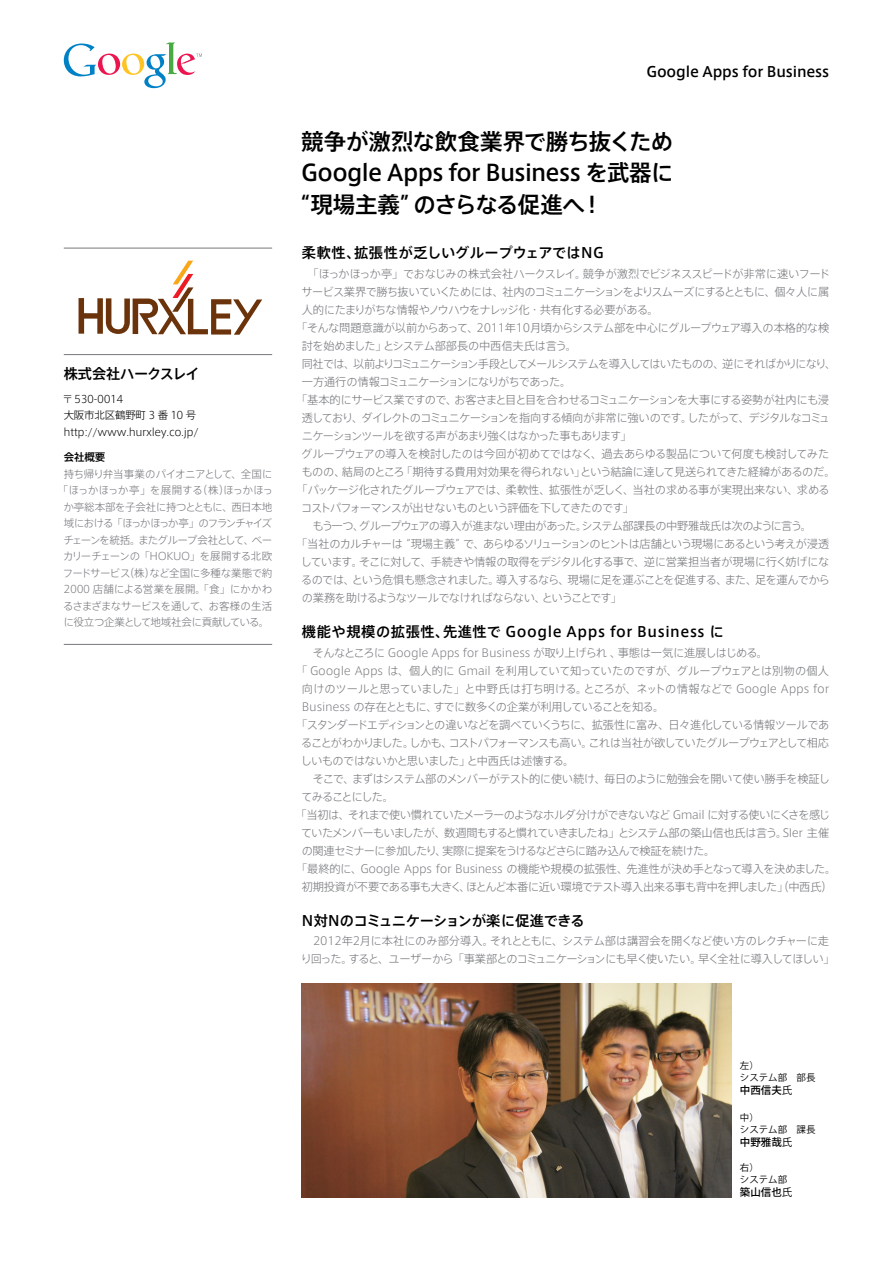
<style>
.page{position:relative;width:893px;height:1263px;background:#fff}
.page>*{position:absolute;margin:0;border:0;box-sizing:border-box;transform-origin:0 0}
.Main_Title{font:500 22.5px "Axis Std";letter-spacing:-.03em;color:#000}
.小タイトルaxis{font:500 14.25px "Axis Std";letter-spacing:.04em;color:#000}
.小タイトルaxis-2{font:500 14.25px "Axis Std";letter-spacing:-.02em;color:#000}
.Overview_Title{font:500 14.25px "Axis Std";letter-spacing:-.01em;color:#000}
.Sidebar_Subhead{font:500 14.25px "Axis Std";letter-spacing:-.02em;color:#000}
.本文{font:300 11.25px/18px "Axis Std";letter-spacing:-.05em;color:#76787b;text-align:justify}
.本文-2{font:300 11.25px/18px "Axis Std";letter-spacing:-.085em;color:#76787b}
.本文-3{font:300 11.25px/18px "Axis Std";letter-spacing:-.03em;color:#76787b}
.本文-4{font:300 11.25px "Axis Std";letter-spacing:-.02em;color:#76787b}
.t1{font:300 10.5px/16.5px "Axis Std";letter-spacing:-.045em;color:#76787b;text-align:center}
.t2{font:300 10.5px "Axis Std";letter-spacing:-.03em;color:#000}
.t3{font:500 10.5px "Koz Go Pro";color:#000}
.Sidebar_Subhead_2{font:500 10.5px "Axis Std";color:#000}
.t4{font:9.45px "Koz Go Pro";color:#000}
.s1{font-weight:400}
</style>
<div class="page">
<svg style="left:64px;top:43px;width:138px;height:45px"></svg>
<hr style="left:64px;top:248px;width:208px;height:1px;background:#76787b">
<hr style="left:64px;top:354px;width:208px;height:1px;background:#76787b">
<hr style="left:64px;top:644px;width:208px;height:1px;background:#76787b">
<svg style="left:79px;top:261px;width:183px;height:74px"></svg>
<img style="left:302px;top:983px;width:429px;height:215px">
<p class="Sidebar_Subhead" style="left:64px;top:362px;width:138px">株式会社ハークスレイ</p>
<p class="t2" style="left:63px;top:391px;width:62px">〒530-0014</p>
<p class="t2" style="left:64px;top:407px;width:134px">大阪市北区鶴野町 3 番 10 号</p>
<p class="t2" style="left:64px;top:424px;width:136px">http://www.hurxley.co.jp/</p>
<p class="Sidebar_Subhead_2" style="left:64px;top:449px;width:43px">会社概要</p>
<p class="t1" style="left:58px;top:465px;width:217px">持ち帰り弁当事業のパイオニアとして、全国に「ほっかほっか亭」を展開する（株）ほっかほっか亭総本部を子会社に持つとともに、西日本地域における「ほっかほっか亭」のフランチャイズチェーンを統括。またグループ会社として、ベーカリーチェーンの「HOKUO」を展開する北欧フードサービス（株）など全国に多種な業態で約<br>2000 店舗による営業を展開。「食」にかかわるさまざまなサービスを通して、お客様の生活に役立つ企業として地域社会に貢献している。</p>
<p class="Overview_Title" style="left:646px;top:61px;width:184px">Google Apps for Business</p>
<p class="Main_Title" style="left:301px;top:124px;width:373px">競争が激烈な飲食業界で勝ち抜くため</p>
<p class="Main_Title" style="left:301px;top:156px;width:373px">Google Apps for Business を武器に</p>
<p class="Main_Title" style="left:289px;top:187px;width:316px">“現場主義”のさらなる促進へ！</p>
<p class="小タイトルaxis" style="left:302px;top:242px;width:303px">柔軟性、拡張性が乏しいグループウェアではNG</p>
<p class="本文" style="left:302px;top:264px;width:530px">　「ほっかほっか亭」でおなじみの株式会社ハークスレイ。競争が激烈でビジネススピードが非常に速いフードサービス業界で勝ち抜いていくためには、社内のコミュニケーションをよりスムーズにするとともに、個々人に属人的にたまりがちな情報やノウハウをナレッジ化・共有化する必要がある。</p>
<p class="本文-3" style="left:302px;top:318px;width:529px;text-indent:-6px">「そんな問題意識が以前からあって、2011年10月頃からシステム部を中心にグループウェア導入の本格的な検討を始めました」とシステム部部長の中西信夫氏は言う。</p>
<p class="本文-2" style="left:302px;top:354px;width:536px">同社では、以前よりコミュニケーション手段としてメールシステムを導入してはいたものの、逆にそればかりになり、一方通行の情報コミュニケーションになりがちであった。</p>
<p class="本文" style="left:302px;top:390px;width:530px;text-indent:-5px">「基本的にサービス業ですので、お客さまと目と目を合わせるコミュニケーションを大事にする姿勢が社内にも浸透しており、ダイレクトのコミュニケーションを指向する傾向が非常に強いのです。したがって、デジタルなコミュニケーションツールを欲する声があまり強くはなかった事もあります」</p>
<p class="本文" style="left:301px;top:444px;width:536px">グループウェアの導入を検討したのは今回が初めてではなく、過去あらゆる製品について何度も検討してみたものの、結局のところ「期待する費用対効果を得られない」という結論に達して見送られてきた経緯があるのだ。</p>
<p class="本文" style="left:301px;top:480px;width:530px;text-indent:-5px">「パッケージ化されたグループウェアでは、柔軟性、拡張性が乏しく、当社の求める事が実現出来ない、求めるコストパフォーマンスが出せないものという評価を下してきたのです」</p>
<p class="本文" style="left:302px;top:516px;width:512px">　もう一つ、グループウェアの導入が進まない理由があった。システム部課長の中野雅哉氏は次のように言う。</p>
<p class="本文" style="left:301px;top:534px;width:531px;text-indent:-5px">「当社のカルチャーは“現場主義”で、あらゆるソリューションのヒントは店舗という現場にあるという考えが浸透しています。そこに対して、手続きや情報の取得をデジタル化する事で、逆に営業担当者が現場に行く妨げになるのでは、という危惧も懸念されました。導入するなら、現場に足を運ぶことを促進する、また、足を運んでからの業務を助けるようなツールでなければならない、ということです」</p>
<p class="小タイトルaxis" style="left:302px;top:621px;width:423px">機能や規模の拡張性、先進性で Google Apps for Business に</p>
<p class="本文-4" style="left:302px;top:644px;width:468px">　そんなところに Google Apps for Business が取り上げられ 、事態は一気に進展しはじめる。</p>
<p class="本文" style="left:302px;top:661px;width:529px;text-indent:-6px">「 Google Apps は、個人的に Gmail を利用していて知っていたのですが、グループウェアとは別物の個人向けのツールと思っていました」と中野氏は打ち明ける。ところが、ネットの情報などで Google Apps for Business の存在とともに、すでに数多くの企業が利用していることを知る。</p>
<p class="本文" style="left:301px;top:715px;width:530px;text-indent:-5px">「スタンダードエディションとの違いなどを調べていくうちに、拡張性に富み、日々進化している情報ツールであることがわかりました。しかも、コストパフォーマンスも高い。これは当社が欲していたグループウェアとして相応しいものではないかと思いました」と中西氏は述懐する。</p>
<p class="本文" style="left:301px;top:769px;width:530px">　そこで、まずはシステム部のメンバーがテスト的に使い続け、毎日のように勉強会を開いて使い勝手を検証してみることにした。</p>
<p class="本文" style="left:301px;top:805px;width:530px;text-indent:-6px">「当初は、それまで使い慣れていたメーラーのようなホルダ分けができないなど Gmail に対する使いにくさを感じていたメンバーもいましたが、数週間もすると慣れていきましたね」とシステム部の築山信也氏は言う。SIer 主催の関連セミナーに参加したり、実際に提案をうけるなどさらに踏み込んで検証を続けた。</p>
<p class="本文" style="left:296px;top:859px;width:542px;text-align:center">「最終的に、Google Apps for Business の機能や規模の拡張性、先進性が決め手となって導入を決めました。初期投資が不要である事も大きく、ほとんど本番に近い環境でテスト導入出来る事も背中を押しました」（中西氏）</p>
<p class="小タイトルaxis-2" style="left:302px;top:909px;width:284px">N対Nのコミュニケーションが楽に促進できる</p>
<p class="本文" style="left:301px;top:931px;width:536px">　2012年2月に本社にのみ部分導入。それとともに、システム部は講習会を開くなど使い方のレクチャーに走り回った。すると、ユーザーから「事業部とのコミュニケーションにも早く使いたい。早く全社に導入してほしい」</p>
<p class="t4" style="left:740px;top:1060px;width:20px">左）</p>
<p class="t4" style="left:740px;top:1072px;width:77px">システム部　部長</p>
<p class="t3" style="left:740px;top:1084px;width:54px">中西信夫<span class="s1">氏</span></p>
<p class="t4" style="left:740px;top:1111px;width:20px">中）</p>
<p class="t4" style="left:740px;top:1123px;width:77px">システム部　課長</p>
<p class="t3" style="left:740px;top:1135px;width:54px">中野雅哉<span class="s1">氏</span></p>
<p class="t4" style="left:740px;top:1162px;width:20px">右）</p>
<p class="t4" style="left:740px;top:1174px;width:49px">システム部</p>
<p class="t3" style="left:740px;top:1186px;width:54px">築山信也<span class="s1">氏</span></p>
</div>
